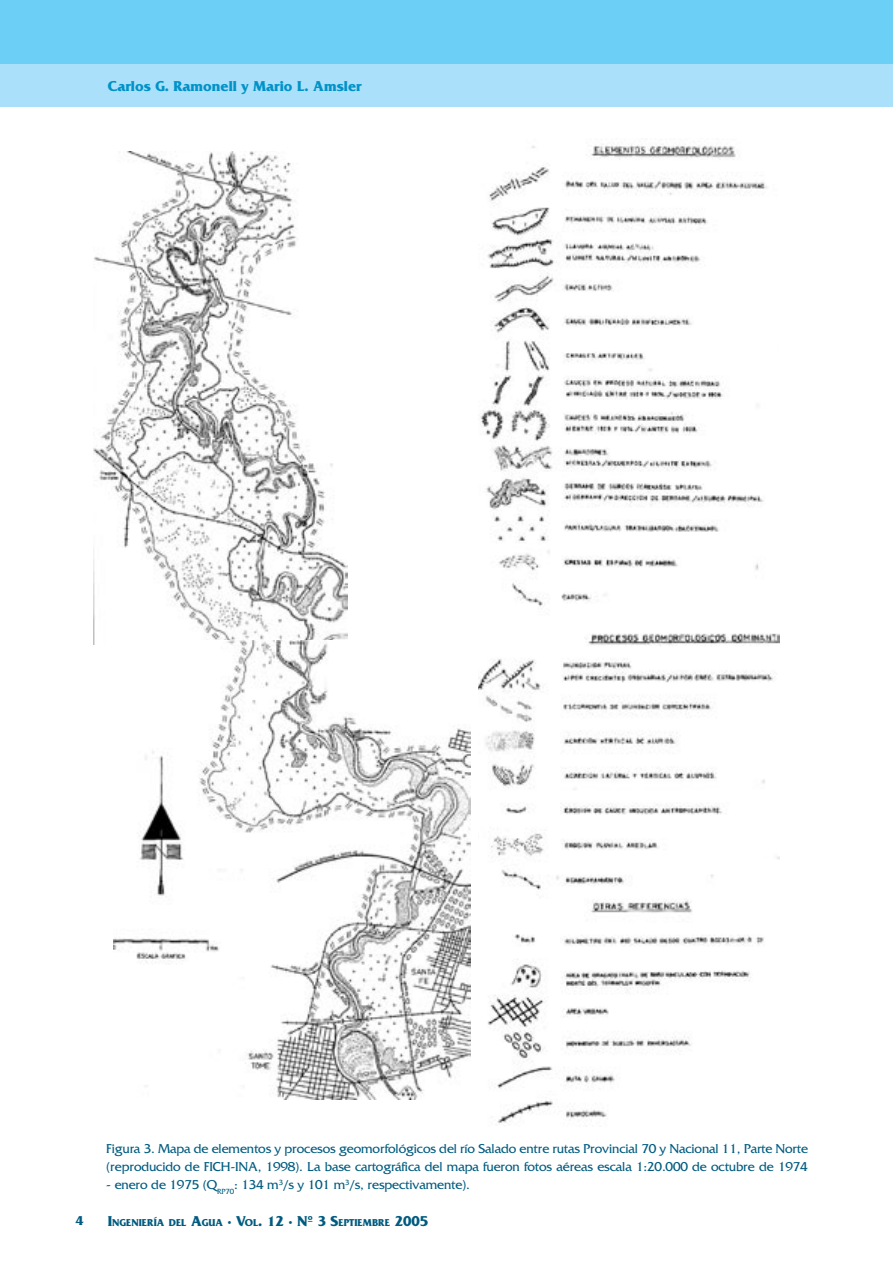
<style>
.page{position:relative;width:893px;height:1263px;background:#fff}
.page>*{position:absolute;margin:0;border:0;box-sizing:border-box;transform-origin:0 0}
.t1{font:700 15px "Friz Quadrata";color:#0092c8}
.t2{font:13.5px/18px "Friz Quadrata";letter-spacing:-.01em;color:#005b7f}
.t3{font:700 13.5px "Friz Quadrata";color:#005b7f}
.t4{font:700 10.5px "Friz Quadrata";color:#005b7f}
.s1{font-size:15px}
</style>
<div class="page">
<div style="left:0;top:0;width:893px;height:106px;background:#aae0f9"></div>
<div style="left:0;top:0;width:893px;height:64px;background:#6bcff6"></div>
<img style="left:480px;top:144px;width:288px;height:463px">
<img style="left:94px;top:151px;width:253px;height:493px">
<img style="left:113px;top:641px;width:358px;height:458px">
<img style="left:478px;top:633px;width:301px;height:492px">
<p class="t1" style="left:108px;top:78px;width:255px">Carlos G. Ramonell y Mario L. Amsler</p>
<p class="t2" style="left:106px;top:1140px;width:703px">Figura 3. Mapa de elementos y procesos geomorfológicos del río Salado entre rutas Provincial 70 y Nacional 11, Parte Norte (reproducido de FICH-INA, 1998). La base cartográfica del mapa fueron fotos aéreas escala 1:20.000 de octubre de 1974</p>
<p class="t2" style="left:106px;top:1176px;width:365px">- enero de 1975 (Q<sub>RP70</sub>: 134 m<sup>3</sup>/s y 101 m<sup>3</sup>/s, respectivamente).</p>
<p class="t3" style="left:76px;top:1213px;width:9px">4</p>
<p class="t4" style="left:108px;top:1216px;width:322px"><span class="s1">I</span>NGENIERÍA DEL <span class="s1">A</span>GUA <span class="s1">· V</span>OL<span class="s1">. 12 · Nº 3 S</span>EPTIEMBRE <span class="s1">2005</span></p>
</div>
